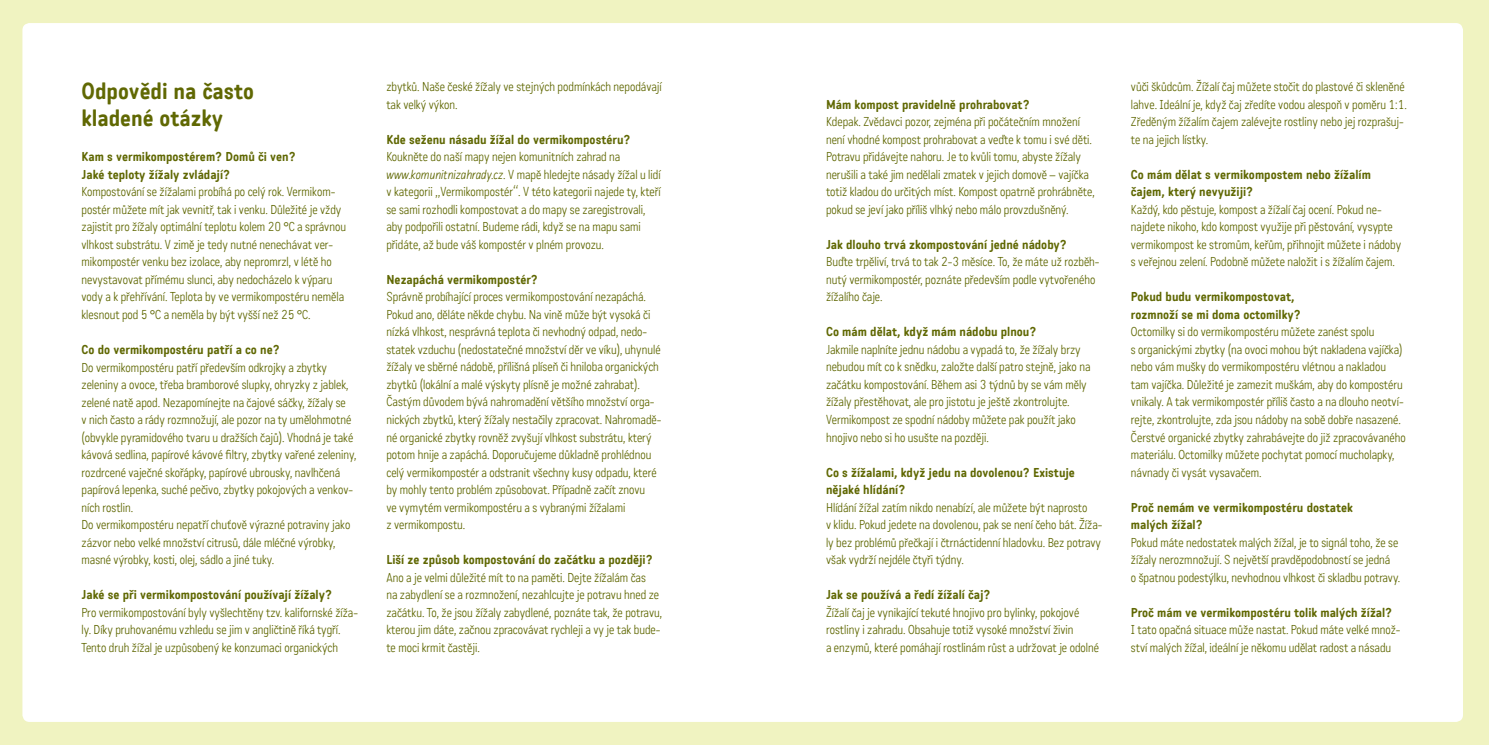
<style>
.page{position:relative;width:1489px;height:745px;background:#fff}
.page>*{position:absolute;margin:0;border:0;box-sizing:border-box;transform-origin:0 0}
.t1{font:700 22.5px/27.5px "Katarine";color:#606803}
.t2{font:300 12.5px/17.5px "Katarine";color:#606803}
.t3{font:700 12.5px/17.5px "Katarine";color:#606803}
.s1{font-style:italic}
</style>
<div class="page">
<div style="left:0;top:0;width:1488px;height:744px;background:#f0f3c1"></div>
<div style="left:22px;top:23px;width:1440px;height:698px;background:#fff;border-radius:7px"></div>
<h1 class="t1" style="left:81px;top:77px;width:174px">Odpovědi na často kladené otázky</h1>
<p class="t3" style="left:81px;top:148px;width:216px">Kam s vermikompostérem? Domů či ven?<br>Jaké teploty žížaly zvládají?</p>
<p class="t2" style="left:81px;top:183px;width:266px">Kompostování se žížalami probíhá po celý rok. Vermikom&shy;postér můžete mít jak vevnitř, tak i venku. Důležité je vždy zajistit pro žížaly optimální teplotu kolem 20 °C a správnou vlhkost substrátu. V zimě je tedy nutné nenechávat ver&shy;mikompostér venku bez izolace, aby nepromrzl, v létě ho nevystavovat přímému slunci, aby nedocházelo k výparu vody a k přehřívání. Teplota by ve vermikompostéru neměla klesnout pod 5 °C a neměla by být vyšší než 25 °C.</p>
<p class="t3" style="left:81px;top:340px;width:200px">Co do vermikompostéru patří a co ne?</p>
<p class="t2" style="left:81px;top:358px;width:276px">Do vermikompostéru patří především odkrojky a zbytky zeleniny a ovoce, třeba bramborové slupky, ohryzky z jablek, zelené natě apod. Nezapomínejte na čajové sáčky, žížaly se<br>v nich často a rády rozmnožují, ale pozor na ty umělohmotné (obvykle pyramidového tvaru u dražších čajů). Vhodná je také kávová sedlina, papírové kávové filtry, zbytky vařené zeleniny, rozdrcené vaječné skořápky, papírové ubrousky, navlhčená papírová lepenka, suché pečivo, zbytky pokojových a venkov&shy;ních rostlin.<br>Do vermikompostéru nepatří chuťově výrazné potraviny jako zázvor nebo velké množství citrusů, dále mléčné výrobky, masné výrobky, kosti, olej, sádlo a jiné tuky.</p>
<p class="t3" style="left:81px;top:585px;width:252px">Jaké se při vermikompostování používají žížaly?</p>
<p class="t2" style="left:81px;top:603px;width:278px">Pro vermikompostování byly vyšlechtěny tzv. kalifornské žíža&shy;ly. Díky pruhovanému vzhledu se jim v angličtině říká tygří.<br>Tento druh žížal je uzpůsobený ke konzumaci organických</p>
<p class="t2" style="left:386px;top:78px;width:277px">zbytků. Naše české žížaly ve stejných podmínkách nepodávají tak velký výkon.</p>
<p class="t3" style="left:386px;top:130px;width:245px">Kde seženu násadu žížal do vermikompostéru?</p>
<p class="t2" style="left:386px;top:148px;width:276px">Koukněte do naší mapy nejen komunitních zahrad na <span class="s1">www.komunitnizahrady.cz</span>. V mapě hledejte násady žížal u lidí v kategorii „Vermikompostér“. V této kategorii najede ty, kteří se sami rozhodli kompostovat a do mapy se zaregistrovali, aby podpořili ostatní. Budeme rádi, když se na mapu sami přidáte, až bude váš kompostér v plném provozu.</p>
<p class="t3" style="left:386px;top:270px;width:153px">Nezapáchá vermikompostér?</p>
<p class="t2" style="left:386px;top:288px;width:276px">Správně probíhající proces vermikompostování nezapáchá.<br>Pokud ano, děláte někde chybu. Na vině může být vysoká či nízká vlhkost, nesprávná teplota či nevhodný odpad, nedo&shy;statek vzduchu (nedostatečné množství děr ve víku), uhynulé žížaly ve sběrné nádobě, přílišná plíseň či hniloba organických zbytků (lokální a malé výskyty plísně je možné zahrabat).<br>Častým důvodem bývá nahromadění většího množství orga&shy;nických zbytků, který žížaly nestačily zpracovat. Nahromadě&shy;né organické zbytky rovněž zvyšují vlhkost substrátu, který potom hnije a zapáchá. Doporučujeme důkladně prohlédnou celý vermikompostér a odstranit všechny kusy odpadu, které by mohly tento problém způsobovat. Případně začít znovu<br>ve vymytém vermikompostéru a s vybranými žížalami<br>z vermikompostu.</p>
<p class="t3" style="left:386px;top:550px;width:268px">Liší ze způsob kompostování do začátku a později?</p>
<p class="t2" style="left:386px;top:568px;width:277px">Ano a je velmi důležité mít to na paměti. Dejte žížalám čas<br>na zabydlení se a rozmnožení, nezahlcujte je potravu hned ze začátku. To, že jsou žížaly zabydlené, poznáte tak, že potravu, kterou jim dáte, začnou zpracovávat rychleji a vy je tak bude&shy;te moci krmit častěji.</p>
<p class="t3" style="left:826px;top:95px;width:205px">Mám kompost pravidelně prohrabovat?</p>
<p class="t2" style="left:826px;top:113px;width:270px">Kdepak. Zvědavci pozor, zejména při počátečním množení není vhodné kompost prohrabovat a veďte k tomu i své děti.<br>Potravu přidávejte nahoru. Je to kvůli tomu, abyste žížaly nerušili a také jim nedělali zmatek v jejich domově – vajíčka totiž kladou do určitých míst. Kompost opatrně prohrábněte, pokud se jeví jako příliš vlhký nebo málo provzdušněný.</p>
<p class="t3" style="left:826px;top:235px;width:242px">Jak dlouho trvá zkompostování jedné nádoby?</p>
<p class="t2" style="left:826px;top:253px;width:275px">Buďte trpěliví, trvá to tak 2-3 měsíce. To, že máte už rozběh&shy;nutý vermikompostér, poznáte především podle vytvořeného žížalího čaje.</p>
<p class="t3" style="left:826px;top:323px;width:212px">Co mám dělat, když mám nádobu plnou?</p>
<p class="t2" style="left:826px;top:340px;width:266px">Jakmile naplníte jednu nádobu a vypadá to, že žížaly brzy nebudou mít co k snědku, založte další patro stejně, jako na začátku kompostování. Během asi 3 týdnů by se vám měly žížaly přestěhovat, ale pro jistotu je ještě zkontrolujte.<br>Vermikompost ze spodní nádoby můžete pak použít jako hnojivo nebo si ho usušte na později.</p>
<p class="t3" style="left:826px;top:463px;width:250px">Co s žížalami, když jedu na dovolenou? Existuje nějaké hlídání?</p>
<p class="t2" style="left:826px;top:498px;width:278px">Hlídání žížal zatím nikdo nenabízí, ale můžete být naprosto<br>v klidu. Pokud jedete na dovolenou, pak se není čeho bát. Žíža&shy;ly bez problémů přečkají i čtrnáctidenní hladovku. Bez potravy však vydrží nejdéle čtyři týdny.</p>
<p class="t3" style="left:826px;top:585px;width:166px">Jak se používá a ředí žížalí čaj?</p>
<p class="t2" style="left:826px;top:603px;width:274px">Žížalí čaj je vynikající tekuté hnojivo pro bylinky, pokojové rostliny i zahradu. Obsahuje totiž vysoké množství živin<br>a enzymů, které pomáhají rostlinám růst a udržovat je odolné</p>
<p class="t2" style="left:1130px;top:78px;width:277px">vůči škůdcům. Žížalí čaj můžete stočit do plastové či skleněné lahve. Ideální je, když čaj zředíte vodou alespoň v poměru 1:1.<br>Zředěným žížalím čajem zalévejte rostliny nebo jej rozprašuj&shy;te na jejich lístky.</p>
<p class="t3" style="left:1130px;top:165px;width:241px">Co mám dělat s vermikompostem nebo žížalím čajem, který nevyužiji?</p>
<p class="t2" style="left:1130px;top:200px;width:272px">Každý, kdo pěstuje, kompost a žížalí čaj ocení. Pokud ne&shy;najdete nikoho, kdo kompost využije při pěstování, vysypte vermikompost ke stromům, keřům, přihnojit můžete i nádoby s veřejnou zelení. Podobně můžete naložit i s žížalím čajem.</p>
<p class="t3" style="left:1130px;top:288px;width:171px">Pokud budu vermikompostovat, rozmnoží se mi doma octomilky?</p>
<p class="t2" style="left:1130px;top:323px;width:276px">Octomilky si do vermikompostéru můžete zanést spolu<br>s organickými zbytky (na ovoci mohou být nakladena vajíčka) nebo vám mušky do vermikompostéru vlétnou a nakladou tam vajíčka. Důležité je zamezit muškám, aby do kompostéru vnikaly. A tak vermikompostér příliš často a na dlouho neotví&shy;rejte, zkontrolujte, zda jsou nádoby na sobě dobře nasazené.<br>Čerstvé organické zbytky zahrabávejte do již zpracovávaného materiálu. Octomilky můžete pochytat pomocí mucholapky, návnady či vysát vysavačem.</p>
<p class="t3" style="left:1130px;top:498px;width:223px">Proč nemám ve vermikompostéru dostatek malých žížal?</p>
<p class="t2" style="left:1130px;top:533px;width:271px">Pokud máte nedostatek malých žížal, je to signál toho, že se žížaly nerozmnožují. S největší pravděpodobností se jedná<br>o špatnou podestýlku, nevhodnou vlhkost či skladbu potravy.</p>
<p class="t3" style="left:1130px;top:603px;width:263px">Proč mám ve vermikompostéru tolik malých žížal?</p>
<p class="t2" style="left:1130px;top:620px;width:271px">I tato opačná situace může nastat. Pokud máte velké množ&shy;ství malých žížal, ideální je někomu udělat radost a násadu</p>
</div>
